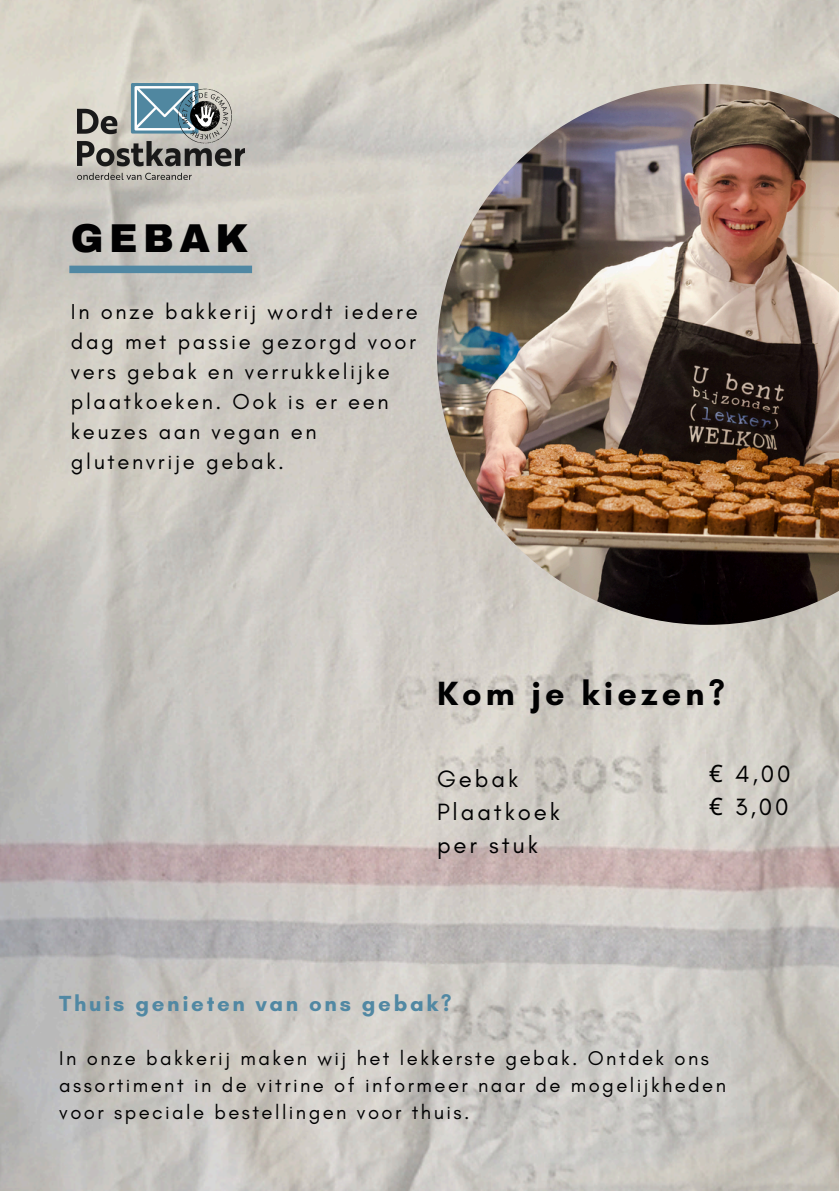
<style>
.page{position:relative;width:839px;height:1191px;background:#fff}
.page>*{position:absolute;margin:0;border:0;box-sizing:border-box;transform-origin:0 0}
.t1{font:900 39.4px "Archivo";letter-spacing:.14em;color:#010102}
.t2{font:700 34.2px "Glacial Indifference";letter-spacing:.12em;color:#010102}
.t3{font:24px/33px "Glacial Indifference";letter-spacing:.12em;color:#010102}
.t4{font:24px/33px "Glacial Indifference";color:#000}
.t5{font:700 22.2px "Glacial Indifference";letter-spacing:.12em;color:#5188a3}
.t6{font:22px/30px "Glacial Indifference";letter-spacing:.12em;color:#010102}
.t7{font:20.2px/27px "Glacial Indifference";letter-spacing:.12em;color:#010102}
.s1{font-family:"Noto Sans"}
</style>
<div class="page">
<img style="left:0;top:0;width:838px;height:1191px">
<img style="left:437px;top:84px;width:401px;height:541px">
<div style="left:69px;top:266px;width:183px;height:7px;background:#5188a3"></div>
<img style="left:77px;top:84px;width:167px;height:96px">
<p class="t1" style="left:71px;top:217px;width:179px">GEBAK</p>
<h1 class="t6" style="left:71px;top:296px;width:348px">In onze bakkerij wordt iedere dag met passie gezorgd voor vers gebak en verrukkelijke plaatkoeken. Ook is er een keuzes aan vegan en glutenvrije gebak.</h1>
<p class="t2" style="left:437px;top:672px;width:289px">Kom je kiezen?</p>
<h4 class="t3" style="left:437px;top:763px;width:124px">Gebak<br>Plaatkoek per stuk</h4>
<h4 class="t4" style="left:709px;top:757px;width:83px"><span class="s1">€</span> 4,00 <span class="s1">€</span> 3,00</h4>
<p class="t5" style="left:59px;top:990px;width:394px">Thuis genieten van ons gebak?</p>
<h2 class="t7" style="left:59px;top:1044px;width:668px">In onze bakkerij maken wij het lekkerste gebak. Ontdek ons assortiment in de vitrine of informeer naar de mogelijkheden voor speciale bestellingen voor thuis.</h2>
</div>
